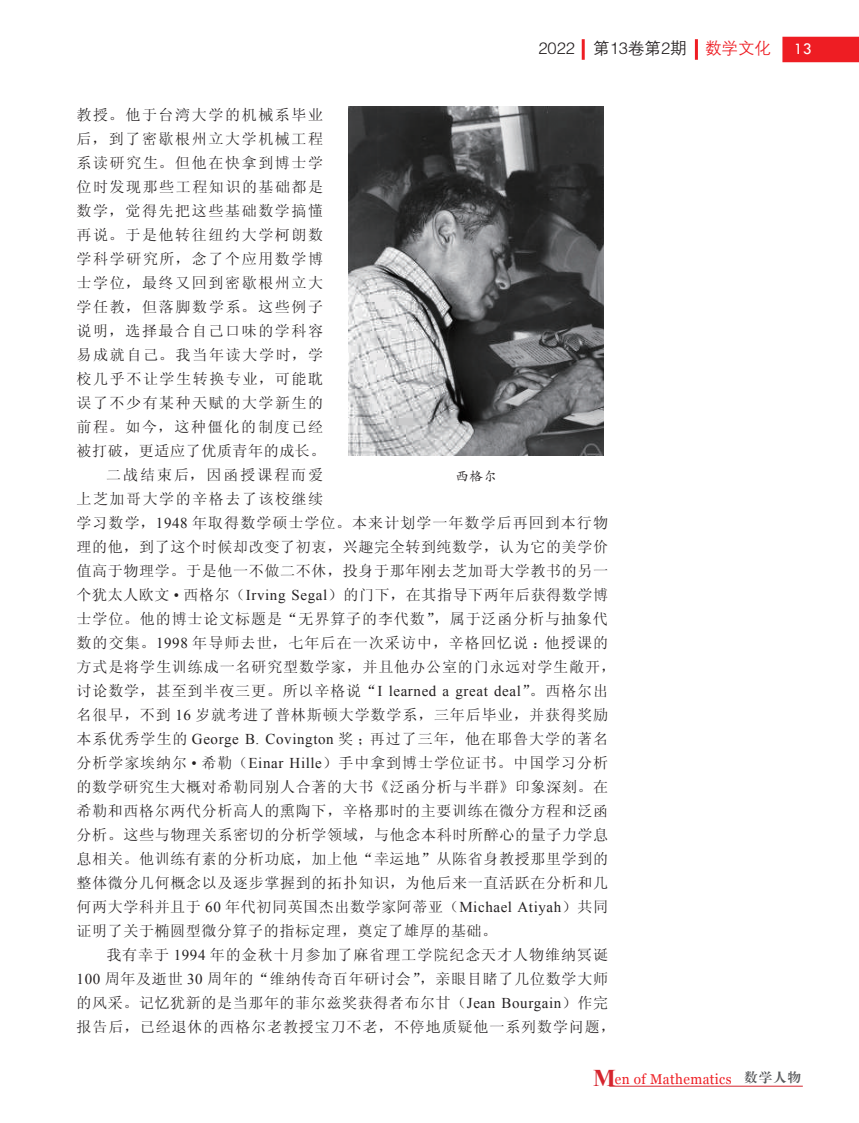
<style>
.page{position:relative;width:859px;height:1123px;background:#fff}
.page>*{position:absolute;margin:0;border:0;box-sizing:border-box;transform-origin:0 0}
.t1{font:16.5px "FZZDXK GBK1 0";color:#231f20}
.t2{font:16.5px "Tw Cen";color:#fff}
.t3{font:15px "Sim Sun";letter-spacing:.06em;color:#231f20}
.t4{font:15px "Sim Sun";letter-spacing:.04em;color:#231f20}
.t5{font:15px "Sim Sun";letter-spacing:.11em;color:#231f20}
.t6{font:15px "Sim Sun";letter-spacing:.105em;color:#231f20}
.t7{font:15px "Sim Sun";letter-spacing:.115em;color:#231f20}
.t8{font:15px "Sim Sun";letter-spacing:.13em;color:#231f20}
.t9{font:14.1px "Georgia";letter-spacing:.03em;color:#ee1d23;scale:.95 1}
.t10{font:13.5px "FZKTK GBK1 0";color:#231f20}
.s1{color:#ee1d23}
.s2{font-family:"Times New Roman"}
.s3{font-family:"Times New Roman";font-weight:700;font-size:24px;color:#d5252e}
</style>
<div class="page">
<div style="left:782px;top:37px;width:77px;height:25px;background:#ee1d23"></div>
<hr style="left:695px;top:39px;width:3px;height:21px;background:#ee1d23">
<hr style="left:582px;top:39px;width:3px;height:21px;background:#ee1d23">
<hr style="left:609px;top:1085px;width:194px;height:1px;background:#d5252e">
<img style="left:349px;top:107px;width:255px;height:348px">
<p class="t1" style="left:538px;top:40px;width:234px">2022 第13卷第2期 <span class="s1">数学文化</span></p>
<p class="t2" style="left:794px;top:39px;width:20px">13</p>
<p class="t5" style="left:77px;top:107px;width:248px">教授。他于台湾大学的机械系毕业</p>
<p class="t5" style="left:77px;top:131px;width:248px">后，到了密歇根州立大学机械工程</p>
<p class="t5" style="left:77px;top:155px;width:248px">系读研究生。但他在快拿到博士学</p>
<p class="t6" style="left:77px;top:179px;width:248px">位时发现那些工程知识的基础都是</p>
<p class="t5" style="left:77px;top:203px;width:248px">数学，觉得先把这些基础数学搞懂</p>
<p class="t5" style="left:77px;top:227px;width:248px">再说。于是他转往纽约大学柯朗数</p>
<p class="t5" style="left:77px;top:251px;width:248px">学科学研究所，念了个应用数学博</p>
<p class="t5" style="left:77px;top:275px;width:248px">士学位，最终又回到密歇根州立大</p>
<p class="t7" style="left:77px;top:299px;width:248px">学任教，但落脚数学系。这些例子</p>
<p class="t5" style="left:77px;top:323px;width:248px">说明，选择最合自己口味的学科容</p>
<p class="t7" style="left:77px;top:347px;width:248px">易成就自己。我当年读大学时，学</p>
<p class="t5" style="left:77px;top:371px;width:248px">校几乎不让学生转换专业，可能耽</p>
<p class="t6" style="left:77px;top:395px;width:248px">误了不少有某种天赋的大学新生的</p>
<p class="t7" style="left:77px;top:419px;width:248px">前程。如今，这种僵化的制度已经</p>
<p class="t4" style="left:77px;top:443px;width:251px">被打破，更适应了优质青年的成长。</p>
<p class="t8" style="left:106px;top:467px;width:218px">二战结束后，因函授课程而爱</p>
<p class="t6" style="left:77px;top:491px;width:248px">上芝加哥大学的辛格去了该校继续</p>
<p class="t3" style="left:77px;top:515px;width:533px">学习数学，<span class="s2">1948</span> 年取得数学硕士学位。本来计划学一年数学后再回到本行物</p>
<p class="t3" style="left:77px;top:539px;width:533px">理的他，到了这个时候却改变了初衷，兴趣完全转到纯数学，认为它的美学价</p>
<p class="t3" style="left:77px;top:563px;width:533px">值高于物理学。于是他一不做二不休，投身于那年刚去芝加哥大学教书的另一</p>
<p class="t4" style="left:77px;top:587px;width:533px">个犹太人欧文 <span class="s2">•</span> 西格尔（<span class="s2">Irving Segal</span>）的门下，在其指导下两年后获得数学博</p>
<p class="t3" style="left:77px;top:611px;width:533px">士学位。他的博士论文标题是“无界算子的李代数”，属于泛函分析与抽象代</p>
<p class="t3" style="left:77px;top:635px;width:533px">数的交集。<span class="s2">1998</span> 年导师去世，七年后在一次采访中，辛格回忆说：他授课的</p>
<p class="t3" style="left:77px;top:659px;width:541px">方式是将学生训练成一名研究型数学家，并且他办公室的门永远对学生敞开，</p>
<p class="t3" style="left:77px;top:683px;width:533px">讨论数学，甚至到半夜三更。所以辛格说“<span class="s2">I learned a great deal</span>”。西格尔出</p>
<p class="t3" style="left:77px;top:707px;width:533px">名很早，不到 <span class="s2">16</span> 岁就考进了普林斯顿大学数学系，三年后毕业，并获得奖励</p>
<p class="t3" style="left:77px;top:731px;width:533px">本系优秀学生的 <span class="s2">George B. Covington</span> 奖；再过了三年，他在耶鲁大学的著名</p>
<p class="t3" style="left:77px;top:755px;width:533px">分析学家埃纳尔 <span class="s2">•</span> 希勒（<span class="s2">Einar Hille</span>）手中拿到博士学位证书。中国学习分析</p>
<p class="t3" style="left:77px;top:779px;width:533px">的数学研究生大概对希勒同别人合著的大书《泛函分析与半群》印象深刻。在</p>
<p class="t3" style="left:77px;top:803px;width:533px">希勒和西格尔两代分析高人的熏陶下，辛格那时的主要训练在微分方程和泛函</p>
<p class="t3" style="left:77px;top:827px;width:533px">分析。这些与物理关系密切的分析学领域，与他念本科时所醉心的量子力学息</p>
<p class="t3" style="left:77px;top:851px;width:533px">息相关。他训练有素的分析功底，加上他“幸运地”从陈省身教授那里学到的</p>
<p class="t3" style="left:77px;top:875px;width:533px">整体微分几何概念以及逐步掌握到的拓扑知识，为他后来一直活跃在分析和几</p>
<p class="t4" style="left:77px;top:899px;width:533px">何两大学科并且于 <span class="s2">60</span> 年代初同英国杰出数学家阿蒂亚（<span class="s2">Michael Atiyah</span>）共同</p>
<p class="t4" style="left:77px;top:923px;width:422px">证明了关于椭圆型微分算子的指标定理，奠定了雄厚的基础。</p>
<p class="t3" style="left:106px;top:947px;width:503px">我有幸于 <span class="s2">1994</span> 年的金秋十月参加了麻省理工学院纪念天才人物维纳冥诞</p>
<p class="t3" style="left:77px;top:971px;width:533px"><span class="s2">100</span> 周年及逝世 <span class="s2">30</span> 周年的“维纳传奇百年研讨会”，亲眼目睹了几位数学大师</p>
<p class="t4" style="left:77px;top:995px;width:533px">的风采。记忆犹新的是当那年的菲尔兹奖获得者布尔甘（<span class="s2">Jean Bourgain</span>）作完</p>
<p class="t3" style="left:77px;top:1019px;width:540px">报告后，已经退休的西格尔老教授宝刀不老，不停地质疑他一系列数学问题，</p>
<p class="t10" style="left:455px;top:469px;width:43px">西格尔</p>
<p class="t9" style="left:593px;top:1069px;width:220px"><span class="s3">M</span>en of Mathematics <sup>数学人物</sup></p>
</div>
